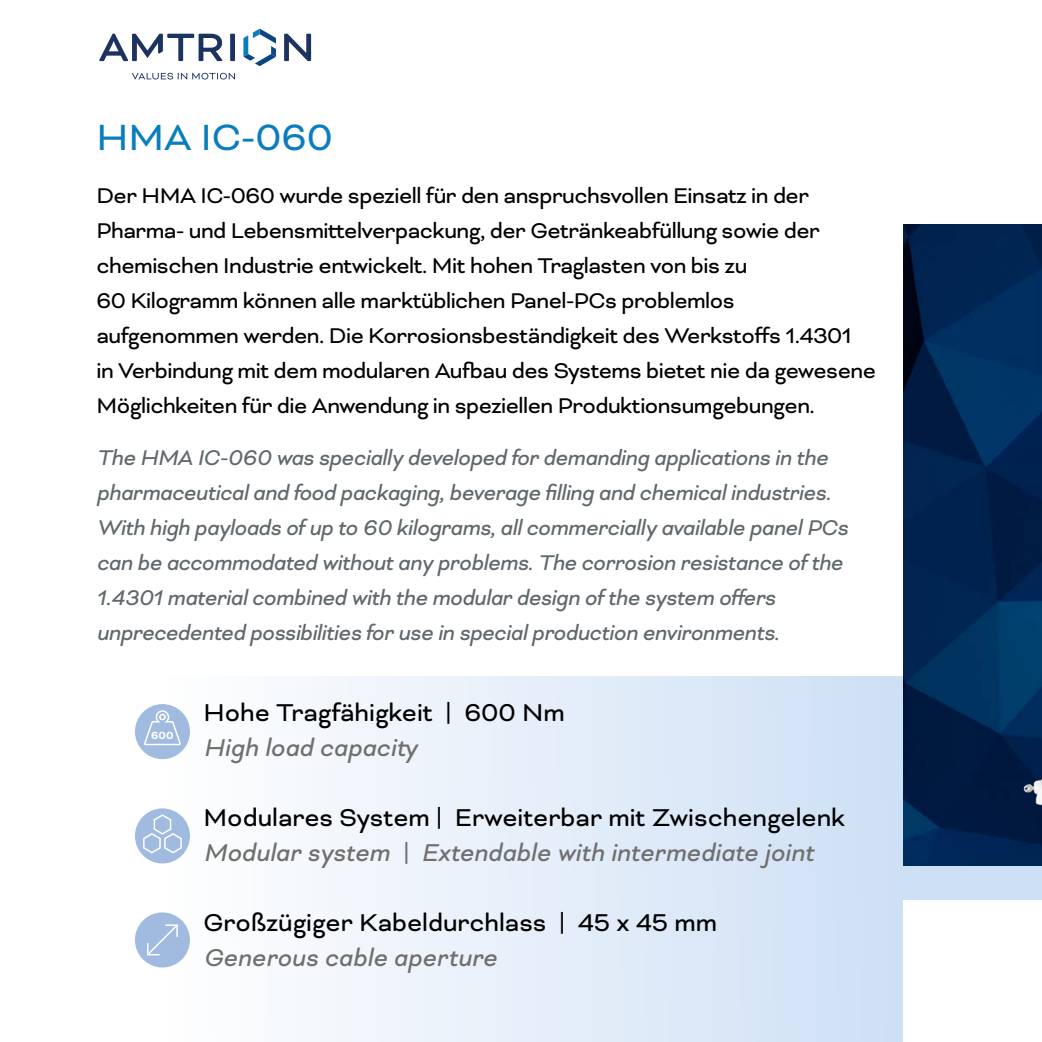
<style>
.page{position:relative;width:1042px;height:1042px;background:#fff}
.page>*{position:absolute;margin:0;border:0;box-sizing:border-box;transform-origin:0 0}
.t1{font:42px "Bicyclette";color:#0a7dbf}
.t2{font:28px "Bicyclette";color:#000}
.t3{font:italic 28px "Bicyclette";color:#6f6f6e}
.t4{font:24.5px/35px "Bicyclette";letter-spacing:-.02em;color:#000}
.t5{font:italic 24.5px/35px "Bicyclette";letter-spacing:-.02em;color:#60686c}
.t6{font:700 12.08px "Bicyclette";color:#fff}
</style>
<div class="page">
<img style="left:903px;top:224px;width:106px;height:642px">
<div style="left:168px;top:676px;width:735px;height:366px;background:linear-gradient(to right,#fefefe,#cee0f5)"></div>
<svg style="left:132px;top:73px;width:103px;height:7px"></svg>
<div style="left:230px;top:34px;width:5px;height:27px;background:#1c335f"></div>
<svg style="left:284px;top:34px;width:27px;height:27px"></svg>
<svg style="left:99px;top:34px;width:123px;height:27px"></svg>
<svg style="left:243px;top:29px;width:33px;height:37px"></svg>
<div style="left:903px;top:866px;width:139px;height:33px;background:#cee0f5"></div>
<img style="left:1009px;top:224px;width:33px;height:642px">
<div style="left:135px;top:704px;width:55px;height:55px;background:#a0bae0;border-radius:50%"></div>
<svg style="left:145px;top:709px;width:37px;height:37px"></svg>
<div style="left:135px;top:808px;width:55px;height:55px;background:#a0bae0;border-radius:50%"></div>
<svg style="left:142px;top:813px;width:41px;height:41px"></svg>
<div style="left:135px;top:912px;width:55px;height:55px;background:#a0bae0;border-radius:50%"></div>
<svg style="left:147px;top:924px;width:31px;height:31px"></svg>
<h1 class="t1" style="left:96px;top:113px;width:238px">HMA IC-060</h1>
<p class="t4" style="left:96px;top:178px;width:781px">Der HMA IC-060 wurde speziell für den anspruchsvollen Einsatz in der Pharma- und Lebensmittelverpackung, der Getränkeabfüllung sowie der chemischen Industrie entwickelt. Mit hohen Traglasten von bis zu<br>60 Kilogramm können alle marktüblichen Panel-PCs problemlos aufgenommen werden. Die Korrosionsbeständigkeit des Werkstoffs 1.4301<br>in Verbindung mit dem modularen Aufbau des Systems bietet nie da gewesene Möglichkeiten für die Anwendung in speziellen Produktionsumgebungen.</p>
<p class="t5" style="left:96px;top:440px;width:753px">The HMA IC-060 was specially developed for demanding applications in the pharmaceutical and food packaging, beverage filling and chemical industries.<br>With high payloads of up to 60 kilograms, all commercially available panel PCs can be accommodated without any problems. The corrosion resistance of the 1.4301 material combined with the modular design of the system offers unprecedented possibilities for use in special production environments.</p>
<p class="t6" style="left:151px;top:728px;width:24px">600</p>
<p class="t2" style="left:203px;top:696px;width:363px">Hohe Tragfähigkeit | 600 Nm</p>
<p class="t3" style="left:203px;top:731px;width:217px">High load capacity</p>
<p class="t2" style="left:203px;top:801px;width:643px">Modulares System | Erweiterbar mit Zwischengelenk</p>
<p class="t3" style="left:203px;top:836px;width:612px">Modular system | Extendable with intermediate joint</p>
<p class="t2" style="left:203px;top:906px;width:515px">Großzügiger Kabeldurchlass | 45 x 45 mm</p>
<p class="t3" style="left:203px;top:941px;width:295px">Generous cable aperture</p>
</div>
